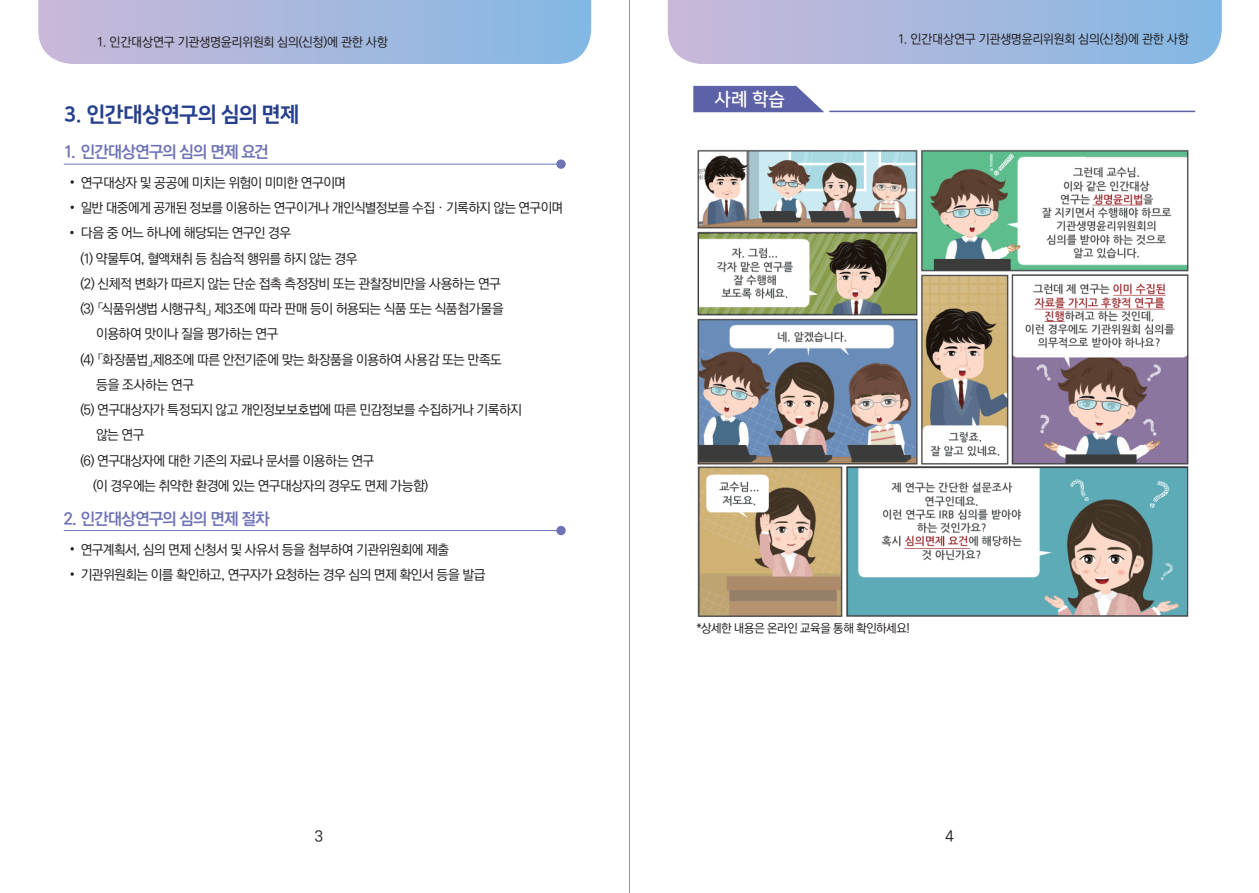
<style>
.page{position:relative;width:1259px;height:893px;background:#fff}
.page>*{position:absolute;margin:0;border:0;box-sizing:border-box;transform-origin:0 0}
.t1{font:21px "Nanum Square EB";letter-spacing:-.035em;color:#253f8e}
.t2{font:18.15px "Nanum Square B";color:#fff}
.t3{font:700 16.5px "Ko Pub Dotum";letter-spacing:-.05em;color:#6f74b7}
.t4{font:500 15px "Ko Pub Dotum";color:#231f20}
.t5{font:500 13.5px/25.2px "Ko Pub Dotum";letter-spacing:-.045em;color:#231f20}
.t6{font:500 12.6px "Ko Pub Dotum";letter-spacing:-.02em;color:#231f20}
.t7{font:500 12px "Ko Pub Dotum";letter-spacing:-.03em;color:#231f20}
</style>
<div class="page">
<svg style="left:38px;top:0;width:553px;height:64px;background:#a7b8de"></svg>
<svg style="left:71px;top:180px;width:3px;height:4px"></svg>
<svg style="left:70px;top:231px;width:4px;height:3px"></svg>
<svg style="left:71px;top:572px;width:3px;height:4px"></svg>
<hr style="left:64px;top:164px;width:496px;height:1px;background:#6f74b7">
<div style="left:556px;top:159px;width:10px;height:10px;background:#6f74b7;border-radius:50%"></div>
<hr style="left:64px;top:530px;width:496px;height:1px;background:#6f74b7">
<div style="left:556px;top:526px;width:10px;height:9px;background:#6f74b7;border-radius:50%"></div>
<svg style="left:668px;top:0;width:553px;height:64px;background:#a7b8de"></svg>
<hr style="left:629px;top:0;width:1px;height:893px;background:#939598">
<svg style="left:693px;top:86px;width:131px;height:26px;background:#6e72b1"></svg>
<hr style="left:829px;top:111px;width:366px;height:1px;background:#5d62a8">
<img style="left:697px;top:150px;width:492px;height:315px">
<img style="left:697px;top:466px;width:492px;height:151px">
<p class="t6" style="left:97px;top:36px;width:293px">1. 인간대상연구 기관생명윤리위원회 심의(신청)에 관한 사항</p>
<p class="t6" style="left:897px;top:33px;width:293px">1. 인간대상연구 기관생명윤리위원회 심의(신청)에 관한 사항</p>
<h1 class="t1" style="left:64px;top:103px;width:237px">3. 인간대상연구의 심의 면제</h1>
<p class="t3" style="left:64px;top:143px;width:206px">1. 인간대상연구의 심의 면제 요건</p>
<p class="t5" style="left:81px;top:170px;width:267px">연구대상자 및 공공에 미치는 위험이 미미한 연구이며</p>
<p class="t5" style="left:81px;top:196px;width:484px">일반 대중에게 공개된 정보를 이용하는 연구이거나 개인식별정보를 수집 · 기록하지 않는 연구이며</p>
<p class="t5" style="left:81px;top:221px;width:212px">다음 중 어느 하나에 해당되는 연구인 경우</p>
<p class="t5" style="left:80px;top:246px;width:279px">(1) 약물투여, 혈액채취 등 침습적 행위를 하지 않는 경우</p>
<p class="t5" style="left:80px;top:271px;width:422px">(2) 신체적 변화가 따르지 않는 단순 접촉 측정장비 또는 관찰장비만을 사용하는 연구</p>
<p class="t5" style="left:80px;top:297px;width:425px">(3) 「식품위생법 시행규칙」 제3조에 따라 판매 등이 허용되는 식품 또는 식품첨가물을</p>
<p class="t5" style="left:96px;top:322px;width:184px">이용하여 맛이나 질을 평가하는 연구</p>
<p class="t5" style="left:80px;top:347px;width:423px">(4) 「화장품법」제8조에 따른 안전기준에 맞는 화장품을 이용하여 사용감 또는 만족도</p>
<p class="t5" style="left:96px;top:372px;width:99px">등을 조사하는 연구</p>
<p class="t5" style="left:80px;top:398px;width:443px">(5) 연구대상자가 특정되지 않고 개인정보보호법에 따른 민감정보를 수집하거나 기록하지</p>
<p class="t5" style="left:96px;top:423px;width:50px">않는 연구</p>
<p class="t5" style="left:80px;top:448px;width:296px">(6) 연구대상자에 대한 기존의 자료나 문서를 이용하는 연구</p>
<p class="t5" style="left:93px;top:474px;width:337px">(이 경우에는 취약한 환경에 있는 연구대상자의 경우도 면제 가능함)</p>
<p class="t3" style="left:64px;top:510px;width:207px">2. 인간대상연구의 심의 면제 절차</p>
<p class="t5" style="left:81px;top:537px;width:406px">연구계획서, 심의 면제 신청서 및 사유서 등을 첨부하여 기관위원회에 제출 기관위원회는 이를 확인하고, 연구자가 요청하는 경우 심의 면제 확인서 등을 발급</p>
<h2 class="t2" style="left:714px;top:90px;width:72px">사례 학습</h2>
<p class="t7" style="left:696px;top:623px;width:215px">*상세한 내용은 온라인 교육을 통해 확인하세요!</p>
<p class="t4" style="left:315px;top:829px;width:10px">3</p>
<p class="t4" style="left:945px;top:829px;width:10px">4</p>
</div>
